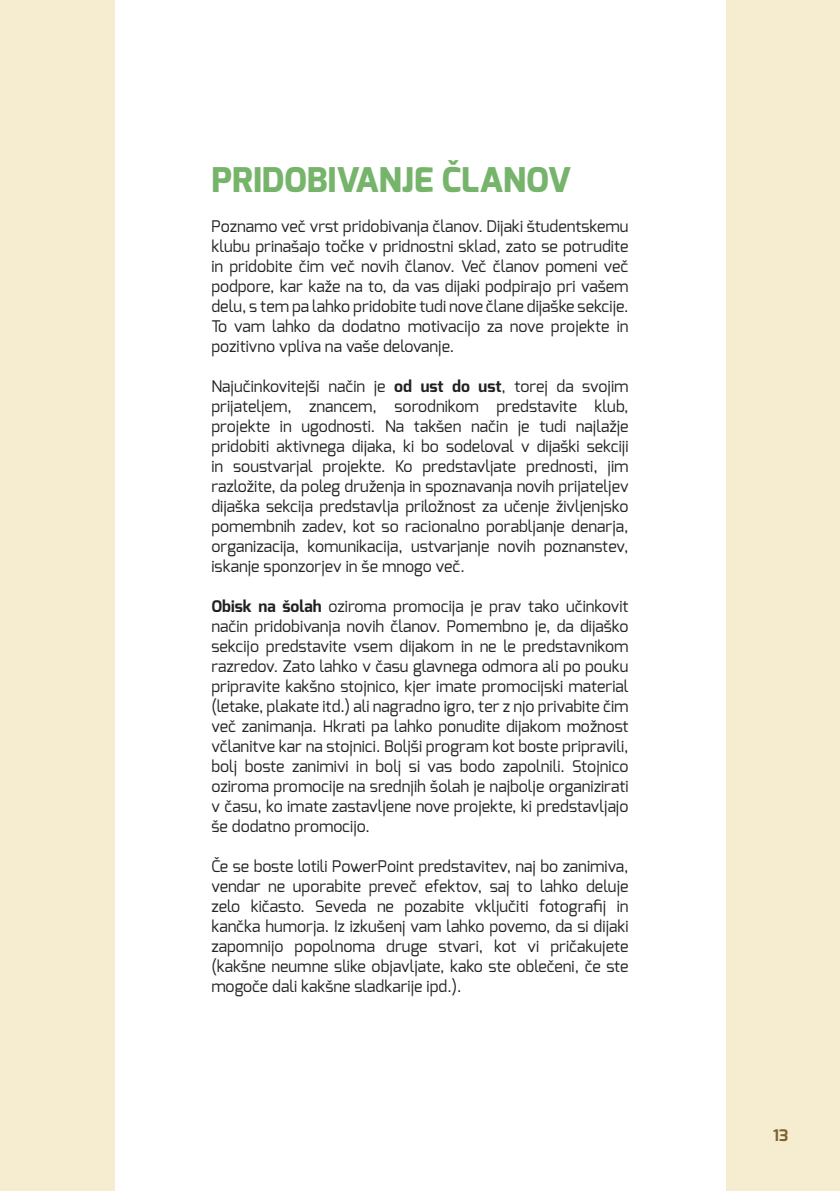
<style>
.page{position:relative;width:840px;height:1191px;background:#fff}
.page>*{position:absolute;margin:0;border:0;box-sizing:border-box;transform-origin:0 0}
.t1{font:800 34px "Exo";color:#76b46b}
.t2{font:16px/20px "Exo";color:#231f20;text-align:justify}
.t3{font:700 16px "Exo";color:#7c6433}
.s1{font-weight:700}
</style>
<div class="page">
<div style="left:0;top:0;width:839px;height:1191px;background:#f6eccf"></div>
<div style="left:115px;top:0;width:609px;height:1191px;background:#fff"></div>
<h1 class="t1" style="left:211px;top:160px;width:361px">PRIDOBIVANJE ČLANOV</h1>
<p class="t2" style="left:211px;top:216px;width:418px">Poznamo več vrst pridobivanja članov. Dijaki študentskemu klubu prinašajo točke v pridnostni sklad, zato se potrudite in pridobite čim več novih članov. Več članov pomeni več podpore, kar kaže na to, da vas dijaki podpirajo pri vašem delu, s tem pa lahko pridobite tudi nove člane dijaške sekcije.<br>To vam lahko da dodatno motivacijo za nove projekte in pozitivno vpliva na vaše delovanje.</p>
<p class="t2" style="left:211px;top:376px;width:418px">Najučinkovitejši način je <span class="s1">od ust do ust</span>, torej da svojim prijateljem, znancem, sorodnikom predstavite klub, projekte in ugodnosti. Na takšen način je tudi najlažje pridobiti aktivnega dijaka, ki bo sodeloval v dijaški sekciji in soustvarjal projekte. Ko predstavljate prednosti, jim razložite, da poleg druženja in spoznavanja novih prijateljev dijaška sekcija predstavlja priložnost za učenje življenjsko pomembnih zadev, kot so racionalno porabljanje denarja, organizacija, komunikacija, ustvarjanje novih poznanstev, iskanje sponzorjev in še mnogo več.</p>
<p class="t2" style="left:211px;top:596px;width:418px"><span class="s1">Obisk na šolah</span> oziroma promocija je prav tako učinkovit način pridobivanja novih članov. Pomembno je, da dijaško sekcijo predstavite vsem dijakom in ne le predstavnikom razredov. Zato lahko v času glavnega odmora ali po pouku pripravite kakšno stojnico, kjer imate promocijski material (letake, plakate itd.) ali nagradno igro, ter z njo privabite čim več zanimanja. Hkrati pa lahko ponudite dijakom možnost včlanitve kar na stojnici. Boljši program kot boste pripravili, bolj boste zanimivi in bolj si vas bodo zapolnili. Stojnico oziroma promocije na srednjih šolah je najbolje organizirati v času, ko imate zastavljene nove projekte, ki predstavljajo še dodatno promocijo.</p>
<p class="t2" style="left:211px;top:856px;width:418px">Če se boste lotili PowerPoint predstavitev, naj bo zanimiva, vendar ne uporabite preveč efektov, saj to lahko deluje zelo kičasto. Seveda ne pozabite vključiti fotografij in kančka humorja. Iz izkušenj vam lahko povemo, da si dijaki zapomnijo popolnoma druge stvari, kot vi pričakujete (kakšne neumne slike objavljate, kako ste oblečeni, če ste mogoče dali kakšne sladkarije ipd.).</p>
<p class="t3" style="left:772px;top:1126px;width:17px">13</p>
</div>
